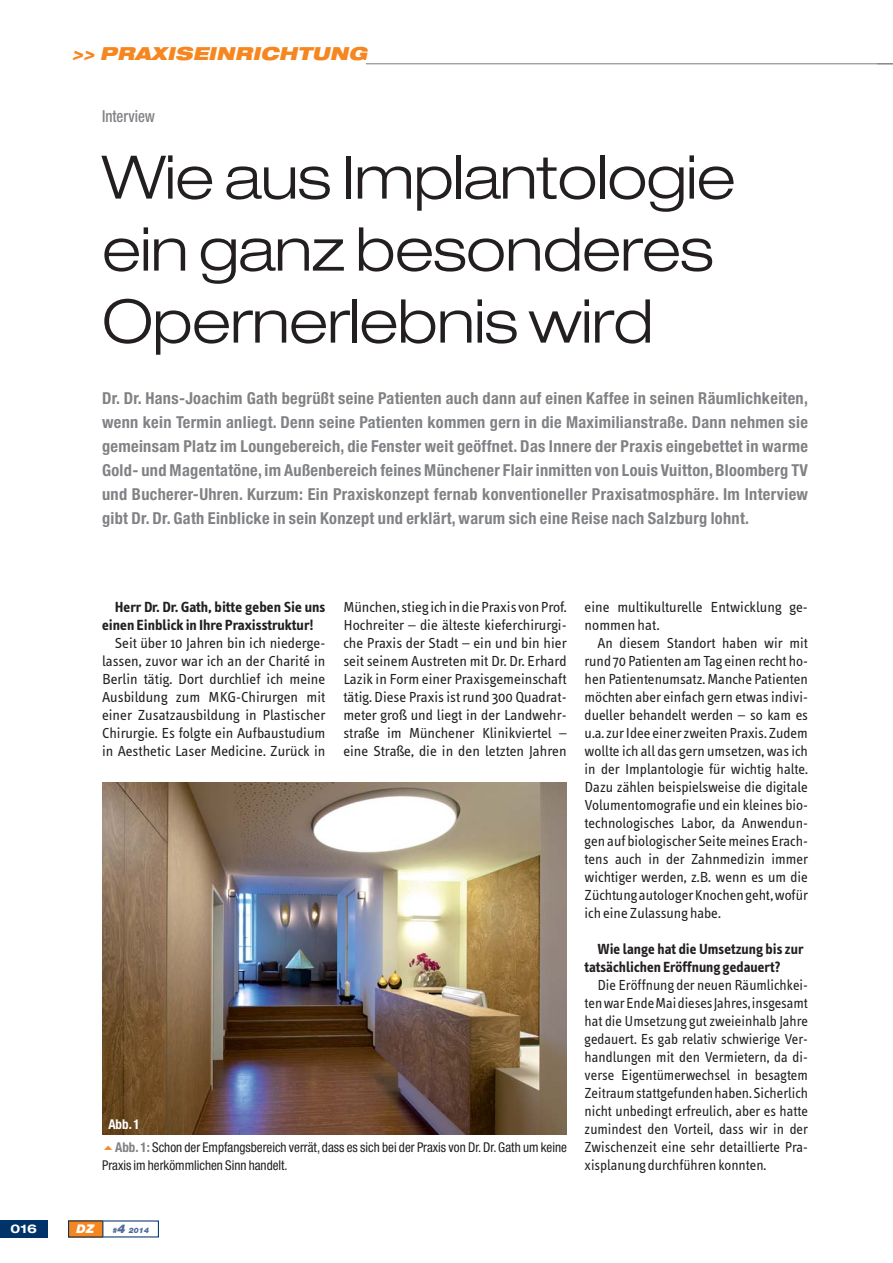
<style>
.page{position:relative;width:893px;height:1263px;background:#fff}
.page>*{position:absolute;margin:0;border:0;box-sizing:border-box;transform-origin:0 0}
.t1{font:300 expanded 60px/72px "Helvetica Neue";letter-spacing:-.01em;color:#231f20}
.t2{font:italic 900 expanded 18px "Helvetica Neue";color:#f6861f}
.t3{font:700 condensed 16.5px/24px "Helvetica Neue";letter-spacing:.02em;color:#808285;text-align:justify}
.t4{font:500 condensed 16.5px "Helvetica Neue";color:#808285;scale:.9 1}
.t5{font:15px/18px "Info Text";color:#231f20;text-align:justify}
.t6{font:700 15px/18px "Info Text";color:#231f20}
.t7{font:condensed 13.5px/18px "Helvetica Neue";color:#231f20}
.t8{font:700 condensed 13.5px "Helvetica Neue";color:#fff}
.t9{font:700 expanded 12px "Helvetica Neue";color:#fff}
.t10{font:italic 900 12px "Helvetica Neue";color:#fff}
.t11{font:italic 900 7.5px "Helvetica Neue";color:#516b98}
.s1{font-weight:700;color:#808285}
.s2{font-size:12px}
</style>
<div class="page">
<div style="left:68px;top:1220px;width:35px;height:17px;background:#f6861f"></div>
<div style="left:0;top:1220px;width:48px;height:17px;background:#003369"></div>
<svg style="left:102px;top:1221px;width:1px;height:16px"></svg>
<hr style="left:366px;top:63px;width:527px;height:1px;background:#808285">
<img style="left:102px;top:782px;width:465px;height:352px">
<p class="t2" style="left:72px;top:45px;width:300px">&gt;&gt; PRAXISEINRICHTUNG</p>
<p class="t4" style="left:102px;top:111px;width:60px">Interview</p>
<h1 class="t1" style="left:102px;top:149px;width:635px">Wie aus Implantologie ein ganz besonderes<br>Opernerlebnis wird</h1>
<p class="t3" style="left:102px;top:388px;width:707px">Dr. Dr. Hans-Joachim Gath begrüßt seine Patienten auch dann auf einen Kaffee in seinen Räumlichkeiten, wenn kein Termin anliegt. Denn seine Patienten kommen gern in die Maximilianstraße. Dann nehmen sie gemeinsam Platz im Loungebereich, die Fenster weit geöffnet. Das Innere der Praxis eingebettet in warme Gold- und Magentatöne, im Außenbereich feines Münchener Flair inmitten von Louis Vuitton, Bloomberg TV und Bucherer-Uhren. Kurzum: Ein Praxiskonzept fernab konventioneller Praxisatmosphäre. Im Interview gibt Dr. Dr. Gath Einblicke in sein Konzept und erklärt, warum sich eine Reise nach Salzburg lohnt.</p>
<p class="t6" style="left:102px;top:600px;width:225px;text-indent:13px">Herr Dr. Dr. Gath, bitte geben Sie uns einen Einblick in Ihre Praxisstruktur!</p>
<p class="t5" style="left:102px;top:635px;width:225px;text-indent:13px">Seit über 10 Jahren bin ich niederge&shy;lassen, zuvor war ich an der Charité in Berlin tätig. Dort durchlief ich meine Ausbildung zum MKG-Chirurgen mit einer Zusatzausbildung in Plastischer Chirurgie. Es folgte ein Aufbaustudium in Aesthetic Laser Medicine. Zurück in</p>
<p class="t5" style="left:343px;top:599px;width:225px">München, stieg ich in die Praxis von Prof.<br>Hochreiter – die älteste kieferchirurgi&shy;che Praxis der Stadt – ein und bin hier seit seinem Austreten mit Dr. Dr. Erhard Lazik in Form einer Praxisgemeinschaft tätig. Diese Praxis ist rund 300 Quadrat&shy;meter groß und liegt in der Landwehr&shy;straße im Münchener Klinikviertel – eine Straße, die in den letzten Jahren</p>
<p class="t5" style="left:585px;top:599px;width:225px">eine multikulturelle Entwicklung ge&shy;nommen hat.</p>
<p class="t5" style="left:585px;top:635px;width:225px;text-indent:13px">An diesem Standort haben wir mit rund 70 Patienten am Tag einen recht ho&shy;hen Patientenumsatz. Manche Patienten möchten aber einfach gern etwas indivi&shy;dueller behandelt werden – so kam es u.a. zur Idee einer zweiten Praxis. Zudem wollte ich all das gern umsetzen, was ich in der Implantologie für wichtig halte.<br>Dazu zählen beispielsweise die digitale Volumentomografie und ein kleines bio&shy;technologisches Labor, da Anwendun&shy;gen auf biologischer Seite meines Erach&shy;tens auch in der Zahnmedizin immer wichtiger werden, z.B. wenn es um die Züchtung autologer Knochen geht, wofür ich eine Zulassung habe.</p>
<p class="t6" style="left:585px;top:942px;width:220px;text-indent:13px">Wie lange hat die Umsetzung bis zur tatsächlichen Eröffnung gedauert?</p>
<p class="t5" style="left:585px;top:977px;width:225px;text-indent:13px">Die Eröffnung der neuen Räumlichkei&shy;ten war Ende Mai dieses Jahres, insgesamt hat die Umsetzung gut zweieinhalb Jahre gedauert. Es gab relativ schwierige Ver&shy;handlungen mit den Vermietern, da di&shy;verse Eigentümerwechsel in besagtem Zeitraum stattgefunden haben. Sicherlich nicht unbedingt erfreulich, aber es hatte zumindest den Vorteil, dass wir in der Zwischenzeit eine sehr detaillierte Pra&shy;xisplanung durchführen konnten.</p>
<p class="t8" style="left:108px;top:1119px;width:33px">Abb. 1</p>
<p class="t7" style="left:102px;top:1140px;width:466px;text-indent:13px"><span class="s1">Abb. 1:</span> Schon der Empfangsbereich verrät, dass es sich bei der Praxis von Dr. Dr. Gath um keine<br>Praxis im herkömmlichen Sinn handelt.</p>
<p class="t9" style="left:11px;top:1224px;width:28px">016</p>
<p class="t10" style="left:77px;top:1224px;width:19px">DZ</p>
<p class="t11" style="left:112px;top:1227px;width:38px">#<span class="s2">4</span> 2014</p>
</div>
